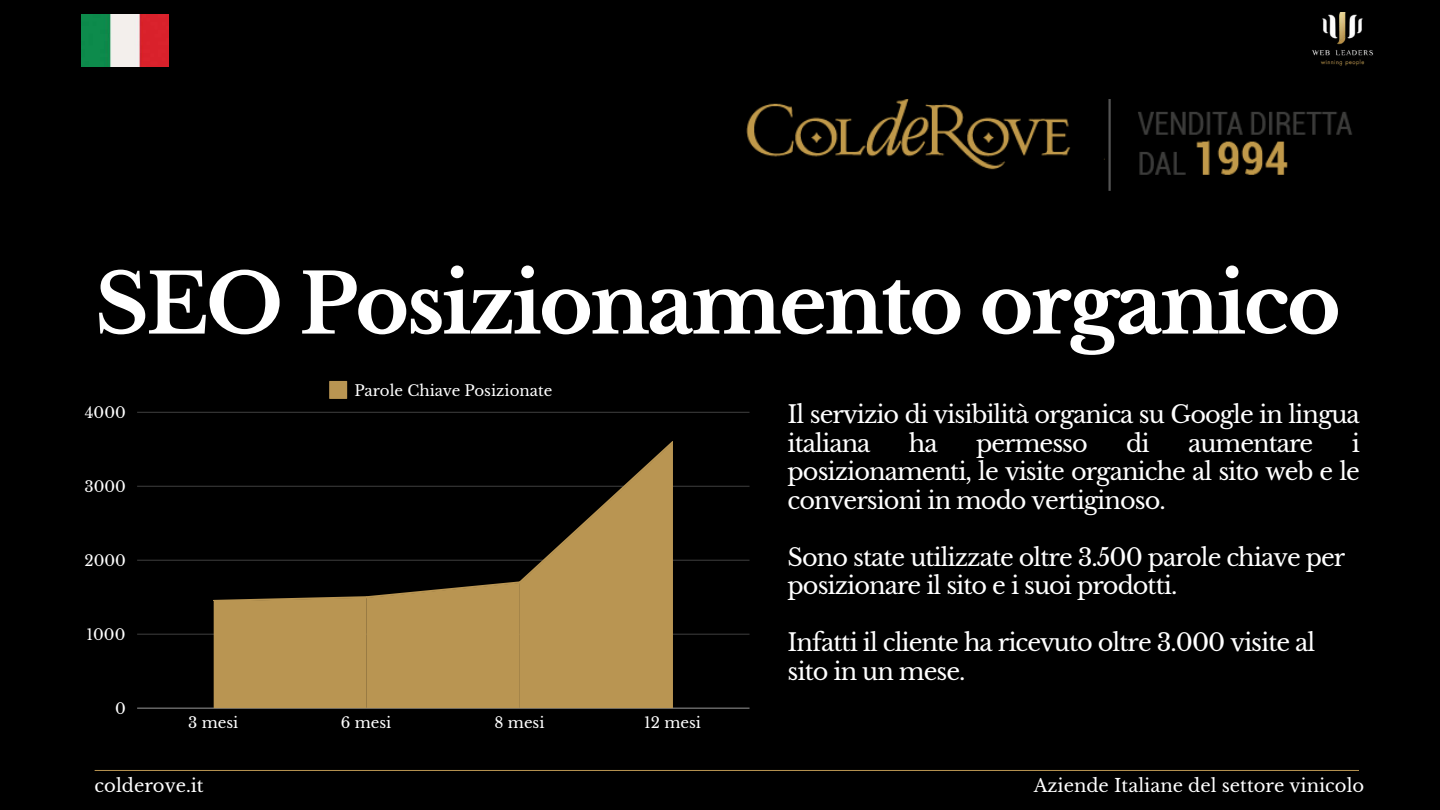
<style>
.page{position:relative;width:1440px;height:810px;background:#000}
.page>*{position:absolute;margin:0;border:0;box-sizing:border-box;transform-origin:0 0}
.t1{font:700 82px "Libre Baskerville";letter-spacing:-.035em;color:#fff}
.t2{font:24px/28.5px "Libre Baskerville";letter-spacing:-.04em;color:#fff}
.t3{font:18px "Libre Baskerville";color:#fff}
.t4{font:15px "Libre Baskerville";color:#fff}
</style>
<div class="page">
<svg style="left:329px;top:381px;width:18px;height:18px"></svg>
<hr style="left:137px;top:708px;width:613px;height:1px;background:#6f6a60">
<hr style="left:137px;top:634px;width:613px;height:1px;background:#2b2b2b">
<hr style="left:137px;top:560px;width:613px;height:1px;background:#2d2d2d">
<hr style="left:137px;top:486px;width:613px;height:1px;background:#2f2f2f">
<hr style="left:137px;top:412px;width:613px;height:1px;background:#323232">
<svg style="left:214px;top:442px;width:459px;height:266px"></svg>
<hr style="left:95px;top:770px;width:1264px;height:1px;background:#b99552">
<img style="left:1312px;top:12px;width:61px;height:54px">
<img style="left:81px;top:15px;width:88px;height:51px">
<img style="left:746px;top:100px;width:606px;height:91px">
<h1 class="t1" style="left:95px;top:254px;width:1248px">SEO Posizionamento organico</h1>
<p class="t4" style="left:85px;top:403px;width:42px">4000</p>
<p class="t4" style="left:85px;top:477px;width:43px">3000</p>
<p class="t4" style="left:85px;top:551px;width:43px">2000</p>
<p class="t4" style="left:87px;top:625px;width:40px">1000</p>
<p class="t4" style="left:115px;top:699px;width:12px">0</p>
<p class="t4" style="left:355px;top:382px;width:199px">Parole Chiave Posizionate</p>
<p class="t4" style="left:188px;top:714px;width:52px">3 mesi</p>
<p class="t4" style="left:341px;top:714px;width:52px">6 mesi</p>
<p class="t4" style="left:495px;top:714px;width:51px">8 mesi</p>
<p class="t4" style="left:644px;top:714px;width:58px">12 mesi</p>
<p class="t2" style="left:788px;top:400px;width:574px">Il servizio di visibilità organica su Google in lingua italiana</p>
<p class="t2" style="left:909px;top:429px;width:30px">ha</p>
<p class="t2" style="left:976px;top:429px;width:113px">permesso</p>
<p class="t2" style="left:1126px;top:429px;width:25px">di</p>
<p class="t2" style="left:1188px;top:429px;width:127px">aumentare</p>
<p class="t2" style="left:788px;top:429px;width:574px;text-align:justify;text-indent:564px">i posizionamenti, le visite organiche al sito web e le conversioni in modo vertiginoso.</p>
<p class="t2" style="left:788px;top:543px;width:559px">Sono state utilizzate oltre 3.500 parole chiave per posizionare il sito e i suoi prodotti.</p>
<p class="t2" style="left:788px;top:628px;width:529px">Infatti il cliente ha ricevuto oltre 3.000 visite al sito in un mese.</p>
<p class="t3" style="left:95px;top:774px;width:111px">colderove.it</p>
<p class="t3" style="left:1034px;top:774px;width:332px">Aziende Italiane del settore vinicolo</p>
</div>
